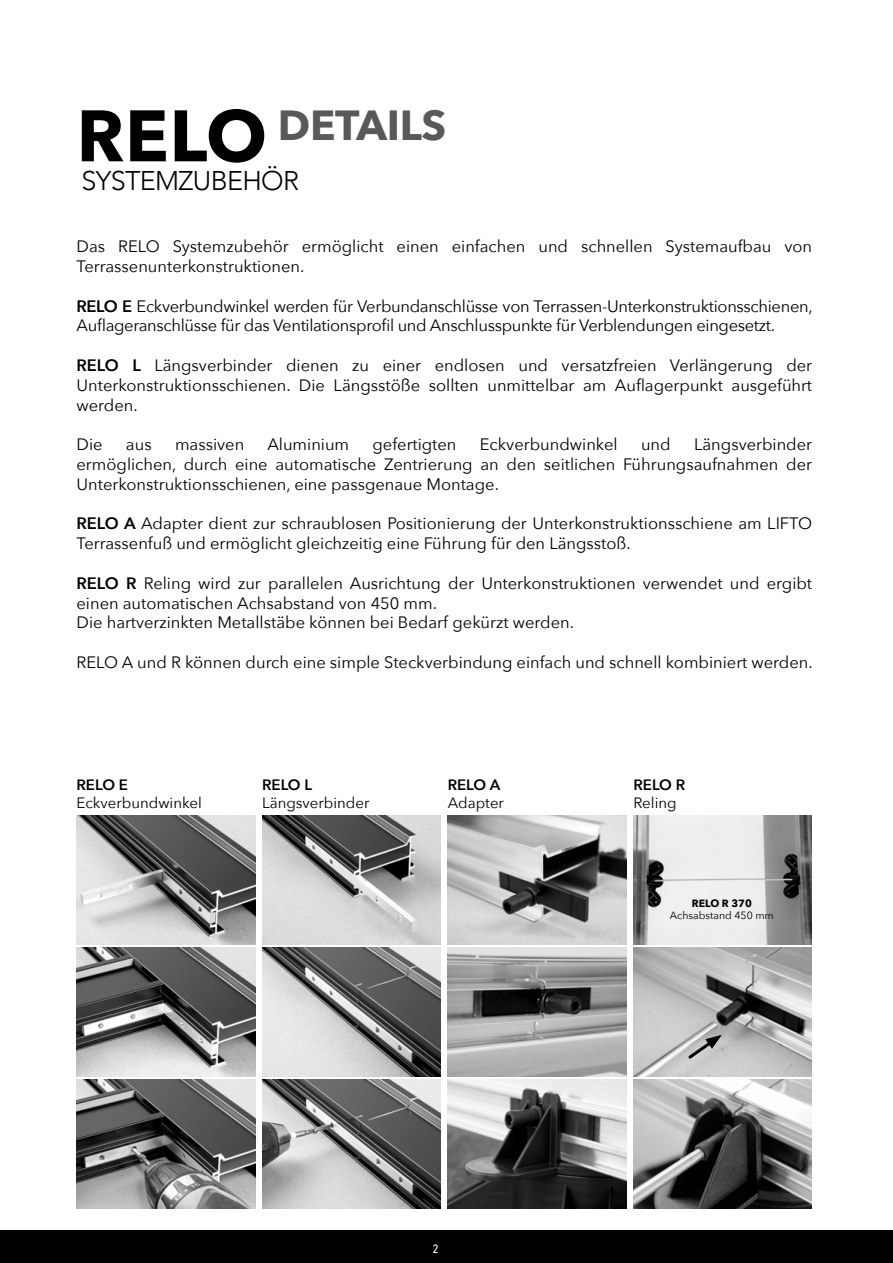
<style>
.page{position:relative;width:893px;height:1263px;background:#fff}
.page>*{position:absolute;margin:0;border:0;box-sizing:border-box;transform-origin:0 0}
.t1{font:700 42px "Avenir Next";letter-spacing:-.01em;color:#58595b}
.t2{font:300 27px "Avenir";letter-spacing:-.025em;color:#000}
.t3{font:16.5px/19.8px "Avenir Next";color:#000}
.t4{font:16.5px/19.8px "Avenir Next";letter-spacing:-.02em;color:#000}
.t5{font:15px "Avenir Next";color:#000}
.t6{font:600 15px "Avenir Next";color:#000}
.t7{font:500 12px "Avenir Next Condensed";color:#fff}
.t8{font:10.5px "Avenir Next";color:#000}
.t9{font:700 10.5px "Avenir Next";color:#000}
.s1{font-size:72px;color:#000}
.s2{font-weight:600}
</style>
<div class="page">
<img style="left:77px;top:948px;width:178px;height:129px">
<img style="left:262px;top:948px;width:179px;height:129px">
<img style="left:448px;top:948px;width:178px;height:129px">
<img style="left:633px;top:948px;width:179px;height:129px">
<img style="left:77px;top:1080px;width:178px;height:129px">
<img style="left:262px;top:1080px;width:179px;height:129px">
<img style="left:448px;top:1080px;width:178px;height:129px">
<img style="left:633px;top:1080px;width:179px;height:129px">
<img style="left:77px;top:816px;width:178px;height:129px">
<img style="left:262px;top:816px;width:179px;height:129px">
<img style="left:448px;top:816px;width:178px;height:129px">
<img style="left:633px;top:816px;width:179px;height:129px">
<svg style="left:686px;top:1035px;width:36px;height:26px"></svg>
<div style="left:0;top:1230px;width:893px;height:33px;background:#000"></div>
<h1 class="t1" style="left:77px;top:89px;width:371px"><span class="s1">RELO</span> DETAILS</h1>
<h2 class="t2" style="left:82px;top:165px;width:219px">SYSTEMZUBEHÖR</h2>
<p class="t3" style="left:77px;top:236px;width:737px">Das RELO Systemzubehör ermöglicht einen einfachen und schnellen Systemaufbau von<br>Terrassenunterkonstruktionen.</p>
<p class="t4" style="left:77px;top:295px;width:738px"><span class="s2">RELO E</span> Eckverbundwinkel werden für Verbundanschlüsse von Terrassen-Unterkonstruktionsschienen,<br>Auflageranschlüsse für das Ventilationsprofil und Anschlusspunkte für Verblendungen eingesetzt.</p>
<p class="t3" style="left:77px;top:355px;width:737px;text-align:justify"><span class="s2">RELO L</span> Längsverbinder dienen zu einer endlosen und versatzfreien Verlängerung der Unterkonstruktionsschienen. Die Längsstöße sollten unmittelbar am Auflagerpunkt ausgeführt werden.</p>
<p class="t3" style="left:77px;top:434px;width:28px">Die</p>
<p class="t3" style="left:126px;top:434px;width:27px">aus</p>
<p class="t3" style="left:175px;top:434px;width:71px">massiven</p>
<p class="t3" style="left:267px;top:434px;width:83px">Aluminium</p>
<p class="t3" style="left:373px;top:434px;width:85px">gefertigten</p>
<p class="t3" style="left:480px;top:434px;width:139px">Eckverbundwinkel</p>
<p class="t3" style="left:641px;top:434px;width:31px">und</p>
<p class="t3" style="left:77px;top:434px;width:737px;text-align:justify;text-indent:617px">Längsverbinder ermöglichen, durch eine automatische Zentrierung an den seitlichen Führungsaufnahmen der Unterkonstruktionsschienen, eine passgenaue Montage.</p>
<p class="t3" style="left:77px;top:513px;width:737px"><span class="s2">RELO A</span> Adapter dient zur schraublosen Positionierung der Unterkonstruktionsschiene am LIFTO<br>Terrassenfuß und ermöglicht gleichzeitig eine Führung für den Längsstoß.</p>
<p class="t3" style="left:77px;top:572px;width:737px"><span class="s2">RELO R</span> Reling wird zur parallelen Ausrichtung der Unterkonstruktionen verwendet und ergibt einen automatischen Achsabstand von 450 mm.<br>Die hartverzinkten Metallstäbe können bei Bedarf gekürzt werden.</p>
<p class="t3" style="left:77px;top:652px;width:738px">RELO A und R können durch eine simple Steckverbindung einfach und schnell kombiniert werden.</p>
<p class="t6" style="left:77px;top:772px;width:53px">RELO E</p>
<p class="t5" style="left:77px;top:790px;width:127px">Eckverbundwinkel</p>
<p class="t6" style="left:262px;top:772px;width:51px">RELO L</p>
<p class="t5" style="left:262px;top:790px;width:109px">Längsverbinder</p>
<p class="t6" style="left:448px;top:772px;width:54px">RELO A</p>
<p class="t5" style="left:448px;top:790px;width:58px">Adapter</p>
<p class="t7" style="left:433px;top:1241px;width:7px">2</p>
<p class="t6" style="left:633px;top:772px;width:53px">RELO R</p>
<p class="t5" style="left:633px;top:790px;width:45px">Reling</p>
<p class="t9" style="left:692px;top:894px;width:62px">RELO R 370</p>
<p class="t8" style="left:670px;top:907px;width:106px">Achsabstand 450 mm</p>
</div>
